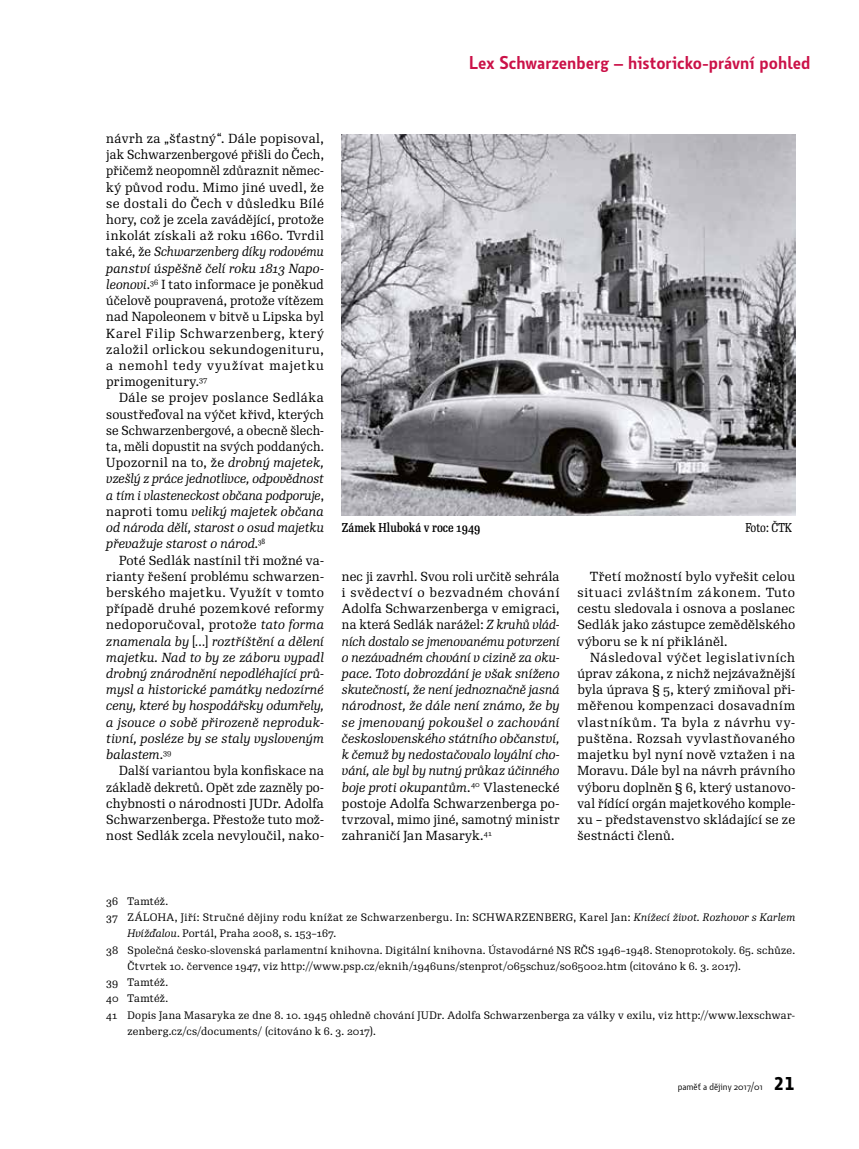
<style>
.page{position:relative;width:859px;height:1149px;background:#fff}
.page>*{position:absolute;margin:0;border:0;box-sizing:border-box;transform-origin:0 0}
.t1{font:600 18px "Botanika Std";color:#cb1148}
.t2{font:12.75px/16.2px "Re Public Std";letter-spacing:.02em;color:#000;text-align:justify}
.t3{font:italic 12.75px/16.2px "Re Public Std";letter-spacing:.005em;color:#000;text-align:justify}
.t4{font:italic 12.75px/16.2px "Re Public Std";letter-spacing:.005em;color:#000;text-align:justify;scale:.96 1}
.t5{font:500 12.45px "Re Public Std Cond";color:#000}
.t6{font:12.45px "Re Public Std Cond";color:#000}
.t7{font:10.5px "Re Public Std";letter-spacing:.025em;color:#000}
.t8{font:10.5px "Re Public Std";letter-spacing:.045em;color:#000}
.t9{font:9.75px "Botanika Std";color:#000}
.s1{font-style:italic}
.s2{font-style:normal}
.s3{font-family:"Re Public Std Cond";font-style:normal}
.s4{font-family:"Botanika Mono";font-weight:700;font-size:18px}
</style>
<div class="page">
<img style="left:342px;top:135px;width:453px;height:380px">
<h1 class="t1" style="left:469px;top:51px;width:343px">Lex Schwarzenberg – historicko-právní pohled</h1>
<p class="t2" style="left:106px;top:130px;width:219px">návrh za „šťastný“. Dále popisoval, jak Schwarzenbergové přišli do Čech, přičemž neopomněl zdůraznit němec&shy;ký původ rodu. Mimo jiné uvedl, že se dostali do Čech v důsledku Bílé hory, což je zcela zavádějící, protože inkolát získali až roku 1660. Tvrdil také, že <span class="s1">Schwarzenberg díky rodovému panství úspěšně čelí roku 1813 Napo&shy;leonovi</span>.<sup>36</sup> I tato informace je poněkud účelově poupravená, protože vítězem nad Napoleonem v bitvě u Lipska byl Karel Filip Schwarzenberg, který založil orlickou sekundogenituru, a nemohl tedy využívat majetku primogenitury.<sup>37</sup></p>
<p class="t3" style="left:106px;top:390px;width:219px;text-indent:13px"><span class="s2">Dále se projev poslance Sedláka soustřeďoval na výčet křivd, kterých se Schwarzenbergové, a obecně šlech&shy;ta, měli dopustit na svých poddaných.<br>Upozornil na to, že</span> drobný majetek, vzešlý z práce jednotlivce, odpovědnost a tím i vlasteneckost občana podporuje<span class="s2">, naproti tomu</span> veliký majetek občana od národa dělí, starost o osud majetku převažuje starost o národ.<sup>38</sup></p>
<p class="t3" style="left:106px;top:552px;width:219px;text-indent:13px"><span class="s2">Poté Sedlák nastínil tři možné va&shy;rianty řešení problému schwarzen&shy;berského majetku. Využít v tomto případě druhé pozemkové reformy nedoporučoval, protože</span> tato forma znamenala by <span class="s3">[…]</span> roztříštění a dělení majetku. Nad to by ze záboru vypadl drobný znárodnění nepodléhající prů&shy;mysl a historické památky nedozírné ceny, které by hospodářsky odumřely, a jsouce o sobě přirozeně neproduk&shy;tivní, posléze by se staly vysloveným balastem<span class="s2">.</span><sup>39</sup></p>
<p class="t2" style="left:106px;top:762px;width:219px;text-indent:13px">Další variantou byla konfiskace na základě dekretů. Opět zde zazněly po&shy;chybnosti o národnosti JUDr. Adolfa Schwarzenberga. Přestože tuto mož&shy;nost Sedlák zcela nevyloučil, nako-</p>
<p class="t5" style="left:342px;top:519px;width:140px">Zámek Hluboká v roce 1949</p>
<p class="t6" style="left:745px;top:519px;width:48px">Foto: ČTK</p>
<p class="t4" style="left:342px;top:568px;width:228px"><span class="s2">nec ji zavrhl. Svou roli určitě sehrála i svědectví o bezvadném chování Adolfa Schwarzenberga v emigraci, na která Sedlák narážel:</span> Z kruhů vlád&shy;ních dostalo se jmenovanému potvrzení o nezávadném chování v cizině za oku&shy;pace. Toto dobrozdání je však sníženo skutečností, že není jednoznačně jasná národnost, že dále není známo, že by se jmenovaný pokoušel o zachování československého státního občanství, k čemuž by nedostačovalo loyální cho&shy;vání, ale byl by nutný průkaz účinného boje proti okupantům<span class="s2">.</span><sup>40</sup> <span class="s2">Vlastenecké postoje Adolfa Schwarzenberga po&shy;tvrzoval, mimo jiné, samotný ministr zahraničí Jan Masaryk.</span><sup>41</sup></p>
<p class="t2" style="left:578px;top:568px;width:219px;text-indent:13px">Třetí možností bylo vyřešit celou situaci zvláštním zákonem. Tuto cestu sledovala i osnova a poslanec Sedlák jako zástupce zemědělského výboru se k ní přikláněl.</p>
<p class="t2" style="left:578px;top:649px;width:219px;text-indent:13px">Následoval výčet legislativních úprav zákona, z nichž nejzávažnější byla úprava § 5, který zmiňoval při&shy;měřenou kompenzaci dosavadním vlastníkům. Ta byla z návrhu vy&shy;puštěna. Rozsah vyvlastňovaného majetku byl nyní nově vztažen i na Moravu. Dále byl na návrh právního výboru doplněn § 6, který ustanovo&shy;val řídící orgán majetkového komple&shy;xu – představenstvo skládající se ze šestnácti členů.</p>
<p class="t7" style="left:106px;top:894px;width:63px">36 Tamtéž.</p>
<p class="t8" style="left:106px;top:910px;width:690px">37 ZÁLOHA, Jiří: Stručné dějiny rodu knížat ze Schwarzenbergu. In: SCHWARZENBERG, Karel Jan: <span class="s1">Knížecí život. Rozhovor s Karlem</span></p>
<p class="t7" style="left:128px;top:926px;width:210px"><span class="s1">Hvížďalou</span>. Portál, Praha 2008, s. 153–167.</p>
<p class="t7" style="left:106px;top:942px;width:690px">38 Společná česko-slovenská parlamentní knihovna. Digitální knihovna. Ústavodárné NS RČS 1946–1948. Stenoprotokoly. 65. schůze.</p>
<p class="t7" style="left:128px;top:959px;width:615px">Čtvrtek 10. července 1947, viz http://www.psp.cz/eknih/1946uns/stenprot/065schuz/s065002.htm (citováno k 6. 3. 2017).</p>
<p class="t7" style="left:106px;top:975px;width:63px">39 Tamtéž.</p>
<p class="t7" style="left:106px;top:991px;width:63px">40 Tamtéž.</p>
<p class="t7" style="left:106px;top:1007px;width:690px">41 Dopis Jana Masaryka ze dne 8. 10. 1945 ohledně chování JUDr. Adolfa Schwarzenberga za války v exilu, viz http://www.lexschwar-</p>
<p class="t7" style="left:128px;top:1023px;width:250px">zenberg.cz/cs/documents/ (citováno k 6. 3. 2017).</p>
<p class="t9" style="left:678px;top:1080px;width:119px">paměť a dějiny 2017/01 <span class="s4">21</span></p>
</div>
